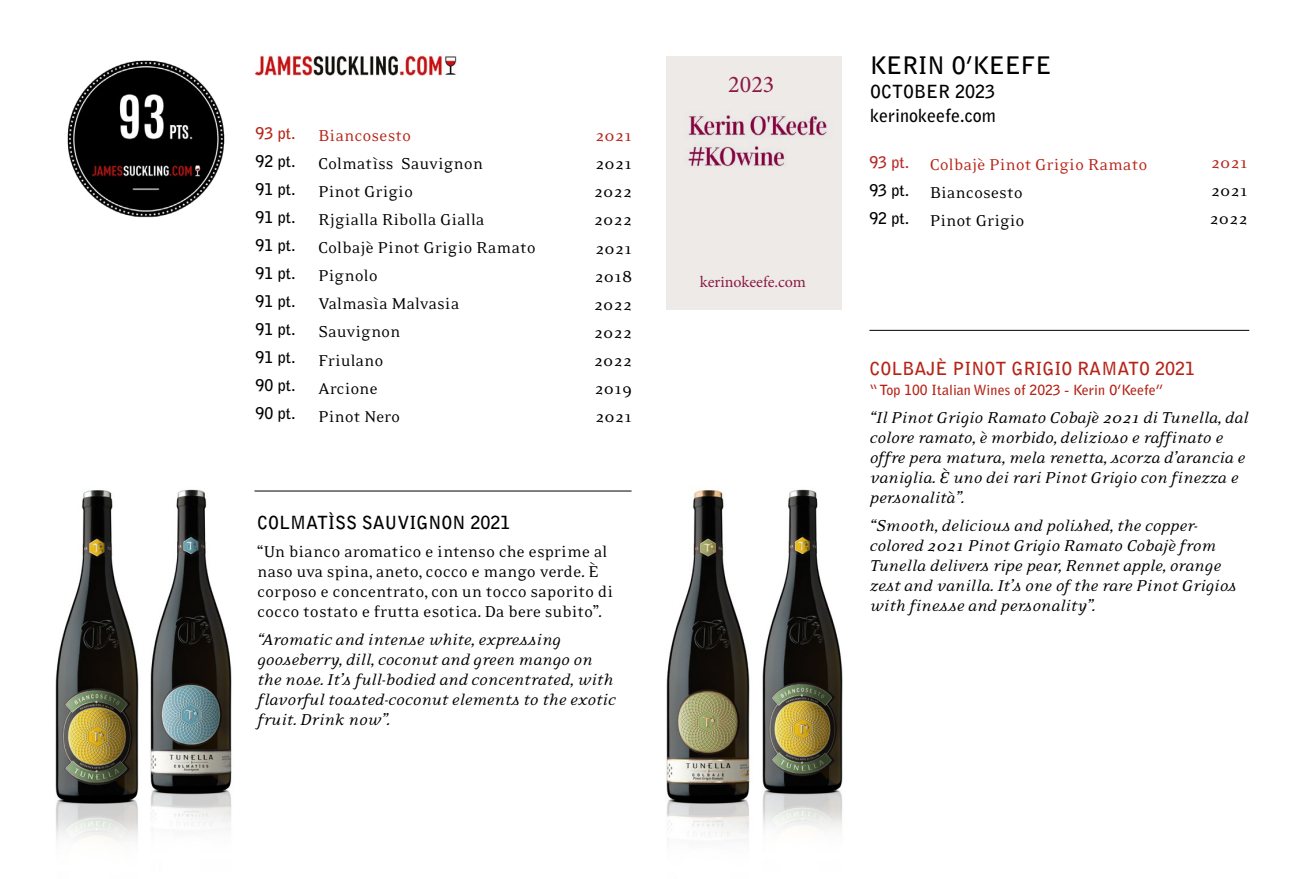
<style>
.page{position:relative;width:1304px;height:879px;background:#fff}
.page>*{position:absolute;margin:0;border:0;box-sizing:border-box;transform-origin:0 0}
.t1{font:700 24px "Bell Gothic Std";color:#000}
.t2{font:24px "Minion Pro";color:#8a1a44}
.t3{font:italic 18px/20px "Eidetic Serif";letter-spacing:-.01em;color:#000}
.t4{font:18px/28px "Eidetic Serif";color:#000}
.t5{font:700 18px/24px "Bell Gothic Std";color:#000}
.t6{font:18px "Eidetic Serif";color:#b62418}
.t7{font:700 18px "Bell Gothic Std";color:#b62418}
.t8{font:700 16px/28px "Bell Gothic Std";color:#000;text-align:justify}
.t9{font:16px "Minion Pro";color:#8a1a44}
.t10{font:700 16px "Bell Gothic Std";color:#b62418}
.t11{font:700 16px "Bell Gothic Std";color:#b62925}
.t12{font:700 14px "Bell Gothic Std";color:#b62418}
</style>
<div class="page">
<hr style="left:255px;top:491px;width:377px;height:1px;background:#000">
<img style="left:67px;top:60px;width:158px;height:158px">
<img style="left:254px;top:55px;width:203px;height:21px">
<hr style="left:869px;top:330px;width:380px;height:1px;background:#000">
<img style="left:55px;top:490px;width:84px;height:350px">
<img style="left:150px;top:489px;width:82px;height:337px">
<img style="left:666px;top:489px;width:85px;height:352px">
<img style="left:762px;top:489px;width:81px;height:341px">
<div style="left:666px;top:57px;width:176px;height:253px;background:#edeae8"></div>
<p class="t10" style="left:256px;top:124px;width:41px">93 pt.</p>
<p class="t8" style="left:256px;top:147px;width:41px">92 pt.<br>91 pt.<br>91 pt.<br>91 pt.<br>91 pt.<br>91 pt.<br>91 pt.<br>91 pt.<br>90 pt.<br>90 pt.</p>
<p class="t6" style="left:318px;top:126px;width:95px">Biancosesto</p>
<p class="t4" style="left:318px;top:150px;width:219px">Colmatìss Sauvignon<br>Pinot Grigio<br>Rjgialla Ribolla Gialla<br>Colbajè Pinot Grigio Ramato<br>Pignolo<br>Valmasìa Malvasia<br>Sauvignon<br>Friulano<br>Arcione<br>Pinot Nero</p>
<p class="t6" style="left:595px;top:127px;width:38px">2021</p>
<p class="t4" style="left:594px;top:150px;width:40px;text-align:justify">2021<br>2022<br>2022<br>2021<br>2018<br>2022<br>2022<br>2022<br>2019<br>2021</p>
<p class="t5" style="left:257px;top:511px;width:255px">COLMATÌSS SAUVIGNON 2021</p>
<p class="t4" style="left:257px;top:542px;width:358px;line-height:20px">“Un bianco aromatico e intenso che esprime al naso uva spina, aneto, cocco e mango verde. È corposo e concentrato, con un tocco saporito di cocco tostato e frutta esotica. Da bere subito”.</p>
<p class="t3" style="left:257px;top:630px;width:360px">“Aromatic and intense white, expressing gooseberry, dill, coconut and green mango on the nose. It’s full-bodied and concentrated, with flavorful toasted-coconut elements to the exotic fruit. Drink now”.</p>
<h1 class="t2" style="left:728px;top:68px;width:48px">2023</h1>
<p class="t9" style="left:700px;top:271px;width:107px">kerinokeefe.com</p>
<h1 class="t1" style="left:870px;top:51px;width:183px">KERIN O’KEEFE</h1>
<p class="t5" style="left:870px;top:80px;width:127px">OCTOBER 2023 kerinokeefe.com</p>
<p class="t11" style="left:869px;top:153px;width:41px">93 pt.</p>
<p class="t8" style="left:869px;top:176px;width:41px">93 pt.<br>92 pt.</p>
<p class="t6" style="left:930px;top:155px;width:219px">Colbajè Pinot Grigio Ramato</p>
<p class="t4" style="left:930px;top:178px;width:96px">Biancosesto<br>Pinot Grigio</p>
<p class="t6" style="left:1211px;top:153px;width:38px">2021</p>
<p class="t4" style="left:1209px;top:176px;width:40px">2021<br>2022</p>
<p class="t7" style="left:869px;top:357px;width:327px">COLBAJÈ PINOT GRIGIO RAMATO 2021</p>
<p class="t12" style="left:869px;top:381px;width:296px">“ Top 100 Italian Wines of 2023 - Kerin O’Keefe”</p>
<p class="t3" style="left:869px;top:408px;width:380px">“Il Pinot Grigio Ramato Cobajè 2021 di Tunella, dal colore ramato, è morbido, delizioso e raffinato e offre pera matura, mela renetta, scorza d’arancia e vaniglia. È uno dei rari Pinot Grigio con finezza e personalità”.</p>
<p class="t3" style="left:869px;top:516px;width:369px">“Smooth, delicious and polished, the copper&shy;colored 2021 Pinot Grigio Ramato Cobajè from Tunella delivers ripe pear, Rennet apple, orange zest and vanilla. It’s one of the rare Pinot Grigios with finesse and personality”.</p>
</div>
